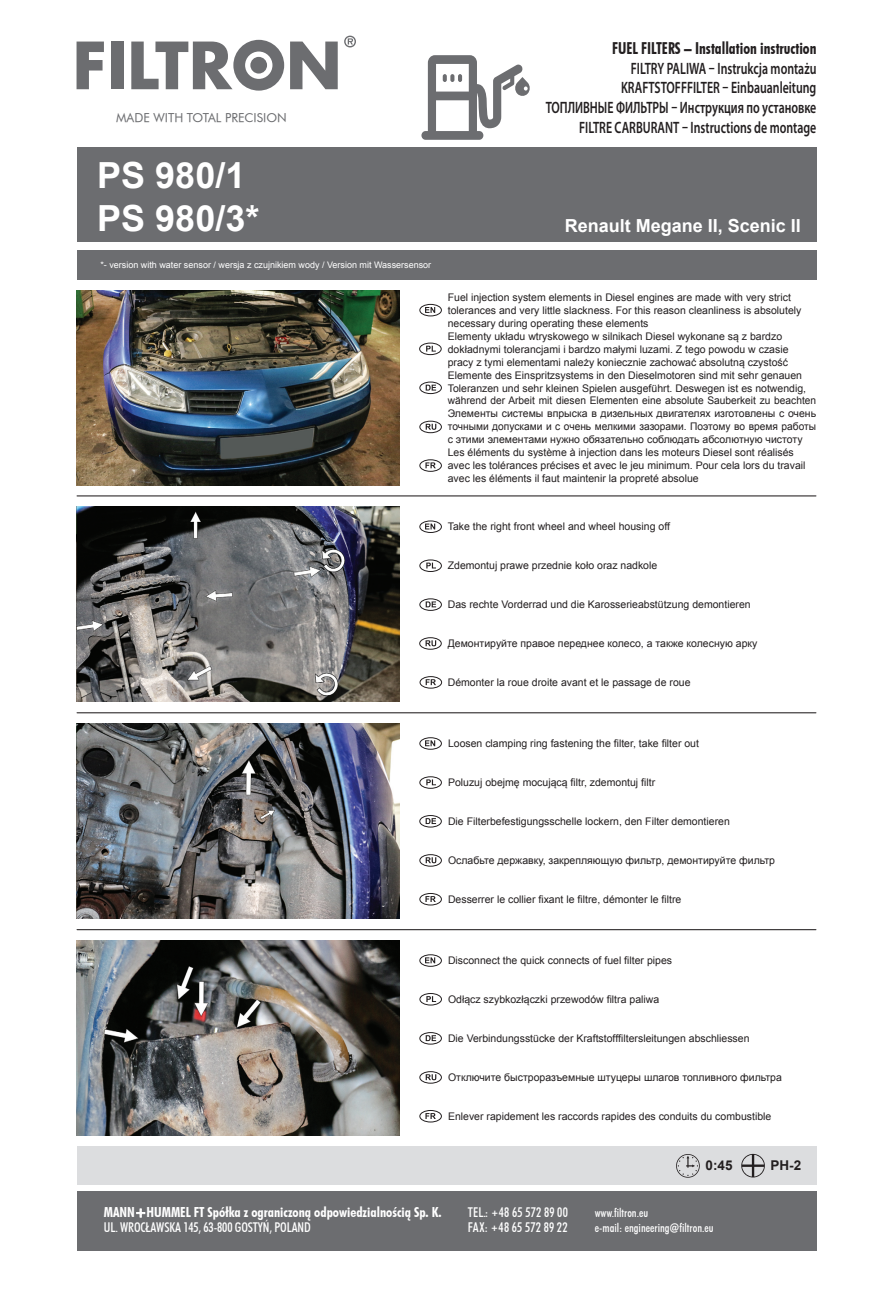
<style>
.page{position:relative;width:893px;height:1297px;background:#fff}
.page>*{position:absolute;margin:0;border:0;box-sizing:border-box;transform-origin:0 0}
.t1{font:700 36px/43.2px "Arial";color:#fff}
.t2{font:700 18px "Arial";color:#fff}
.t3{font:600 16.5px/19.8px "Myriad Pro";color:#231f20;text-align:right;scale:.72 1}
.t4{font:16.5px "Futura Bd Cn AT";color:#231f20;scale:.92 1}
.t5{font:13.8px "Futura Bd Cn AT";color:#fff}
.t6{font:13.5px "Futura Md Cn AT";letter-spacing:-.01em;color:#fff}
.t7{font:13.5px/15px "Futura Md Cn AT";letter-spacing:.02em;color:#fff}
.t8{font:700 13.5px "Arial";color:#231f20}
.t9{font:12.45px "Futura Bk AT";color:#6c6d70}
.t10{font:12px/15px "Futura Md Cn AT";color:#fff}
.t11{font:10.5px/13px "Arial";color:#231f20}
.t12{font:9px "Arial";color:#fff}
.s1{font-family:"Futura Black AT";font-size:9px}
.s2{font-family:"Futura X Blk Cn AT";font-size:10.5px}
</style>
<div class="page">
<svg style="left:77px;top:42px;width:27px;height:47px"></svg>
<div style="left:111px;top:42px;width:12px;height:47px;background:#6c6d70"></div>
<svg style="left:131px;top:40px;width:153px;height:51px"></svg>
<svg style="left:290px;top:42px;width:48px;height:47px"></svg>
<svg style="left:344px;top:36px;width:12px;height:11px"></svg>
<div style="left:77px;top:147px;width:739px;height:95px;background:#6c6d70"></div>
<div style="left:77px;top:250px;width:739px;height:29px;background:#6c6d70"></div>
<div style="left:77px;top:1146px;width:739px;height:38px;background:#dcdddf"></div>
<div style="left:77px;top:1191px;width:739px;height:59px;background:#6c6d70"></div>
<svg style="left:136px;top:1208px;width:10px;height:10px"></svg>
<svg style="left:421px;top:55px;width:109px;height:85px"></svg>
<hr style="left:77px;top:495px;width:739px;height:1px;background:#231f20">
<hr style="left:77px;top:712px;width:739px;height:1px;background:#231f20">
<hr style="left:77px;top:929px;width:739px;height:1px;background:#231f20">
<svg style="left:676px;top:1154px;width:24px;height:24px"></svg>
<svg style="left:741px;top:1154px;width:24px;height:23px"></svg>
<svg style="left:425px;top:307px;width:10px;height:6px"></svg>
<div style="left:419px;top:304px;width:23px;height:12px;border:1px solid #231f20;border-radius:50%"></div>
<svg style="left:426px;top:346px;width:10px;height:6px"></svg>
<div style="left:419px;top:343px;width:23px;height:12px;border:1px solid #231f20;border-radius:50%"></div>
<svg style="left:426px;top:385px;width:10px;height:6px"></svg>
<div style="left:419px;top:382px;width:23px;height:12px;border:1px solid #231f20;border-radius:50%"></div>
<svg style="left:426px;top:424px;width:10px;height:6px"></svg>
<div style="left:419px;top:421px;width:23px;height:12px;border:1px solid #231f20;border-radius:50%"></div>
<svg style="left:425px;top:462px;width:11px;height:6px"></svg>
<div style="left:419px;top:459px;width:23px;height:13px;border:1px solid #231f20;border-radius:50%"></div>
<svg style="left:425px;top:524px;width:10px;height:5px"></svg>
<div style="left:419px;top:520px;width:23px;height:13px;border:1px solid #231f20;border-radius:50%"></div>
<svg style="left:426px;top:563px;width:10px;height:5px"></svg>
<div style="left:419px;top:559px;width:23px;height:13px;border:1px solid #231f20;border-radius:50%"></div>
<svg style="left:426px;top:601px;width:10px;height:6px"></svg>
<div style="left:419px;top:598px;width:23px;height:13px;border:1px solid #231f20;border-radius:50%"></div>
<svg style="left:426px;top:640px;width:10px;height:6px"></svg>
<div style="left:419px;top:637px;width:23px;height:13px;border:1px solid #231f20;border-radius:50%"></div>
<svg style="left:426px;top:679px;width:10px;height:6px"></svg>
<div style="left:420px;top:676px;width:22px;height:13px;border:1px solid #231f20;border-radius:50%"></div>
<svg style="left:425px;top:740px;width:10px;height:6px"></svg>
<div style="left:419px;top:737px;width:23px;height:13px;border:1px solid #231f20;border-radius:50%"></div>
<svg style="left:426px;top:779px;width:10px;height:6px"></svg>
<div style="left:419px;top:776px;width:23px;height:13px;border:1px solid #231f20;border-radius:50%"></div>
<svg style="left:426px;top:818px;width:10px;height:6px"></svg>
<div style="left:419px;top:815px;width:23px;height:12px;border:1px solid #231f20;border-radius:50%"></div>
<svg style="left:426px;top:857px;width:10px;height:6px"></svg>
<div style="left:419px;top:854px;width:23px;height:13px;border:1px solid #231f20;border-radius:50%"></div>
<svg style="left:425px;top:896px;width:11px;height:6px"></svg>
<div style="left:419px;top:893px;width:23px;height:12px;border:1px solid #231f20;border-radius:50%"></div>
<svg style="left:425px;top:957px;width:10px;height:6px"></svg>
<div style="left:419px;top:954px;width:23px;height:13px;border:1px solid #231f20;border-radius:50%"></div>
<svg style="left:426px;top:996px;width:10px;height:6px"></svg>
<div style="left:419px;top:993px;width:23px;height:12px;border:1px solid #231f20;border-radius:50%"></div>
<svg style="left:426px;top:1035px;width:10px;height:6px"></svg>
<div style="left:419px;top:1032px;width:23px;height:12px;border:1px solid #231f20;border-radius:50%"></div>
<svg style="left:426px;top:1074px;width:10px;height:6px"></svg>
<div style="left:419px;top:1071px;width:23px;height:13px;border:1px solid #231f20;border-radius:50%"></div>
<svg style="left:425px;top:1113px;width:11px;height:6px"></svg>
<div style="left:419px;top:1110px;width:23px;height:12px;border:1px solid #231f20;border-radius:50%"></div>
<img style="left:77px;top:290px;width:323px;height:195px">
<img style="left:77px;top:507px;width:323px;height:195px">
<img style="left:77px;top:723px;width:323px;height:195px">
<img style="left:77px;top:941px;width:323px;height:195px">
<p class="t9" style="left:116px;top:110px;width:172px">MADE WITH TOTAL PRECISION</p>
<h1 class="t1" style="left:97px;top:155px;width:164px">PS 980/1<br>PS 980/3*</h1>
<p class="t12" style="left:100px;top:259px;width:332px">*- version with water sensor / wersja z czujnikiem wody / Version mit Wassersensor</p>
<h3 class="t4" style="left:612px;top:38px;width:224px">FUEL FILTERS – Installation instruction</h3>
<h3 class="t3" style="left:546px;top:58px;width:378px">FILTRY PALIWA – Instrukcja montażu KRAFTSTOFFFILTER – Einbauanleitung<br>ТОПЛИВНЫЕ ФИЛЬТРЫ – Инструкция по установке FILTRE CARBURANT – Instructions de montage</h3>
<h2 class="t2" style="left:565px;top:213px;width:238px">Renault Megane II, Scenic II</h2>
<p class="t11" style="left:448px;top:291px;width:370px">Fuel injection system elements in Diesel engines are made with very strict tolerances and very little slackness. For this reason cleanliness is absolutely necessary during operating these elements<br>Elementy układu wtryskowego w silnikach Diesel wykonane są z bardzo dokładnymi tolerancjami i bardzo małymi luzami. Z tego powodu w czasie pracy z tymi elementami należy koniecznie zachować absolutną czystość Elemente des Einspritzsystems in den Dieselmotoren sind mit sehr genauen Toleranzen und sehr kleinen Spielen ausgeführt. Deswegen ist es notwendig, während der Arbeit mit diesen Elementen eine absolute Sauberkeit zu beachten Элементы системы впрыска в дизельных двигателях изготовлены с очень точными допусками и с очень мелкими зазорами. Поэтому во время работы с этими элементами нужно обязательно соблюдать абсолютную чистоту Les éléments du système à injection dans les moteurs Diesel sont réalisés avec les tolérances précises et avec le jeu minimum. Pour cela lors du travail avec les éléments il faut maintenir la propreté absolue</p>
<p class="t11" style="left:448px;top:520px;width:224px">Take the right front wheel and wheel housing off</p>
<p class="t11" style="left:448px;top:559px;width:211px">Zdemontuj prawe przednie koło oraz nadkole</p>
<p class="t11" style="left:448px;top:598px;width:304px">Das rechte Vorderrad und die Karosserieabstützung demontieren</p>
<p class="t11" style="left:448px;top:637px;width:311px">Демонтируйте правое переднее колесо, а также колесную арку</p>
<p class="t11" style="left:448px;top:676px;width:244px">Démonter la roue droite avant et le passage de roue</p>
<p class="t11" style="left:448px;top:737px;width:252px">Loosen clamping ring fastening the filter, take filter out</p>
<p class="t11" style="left:448px;top:776px;width:209px">Poluzuj obejmę mocującą filtr, zdemontuj filtr</p>
<p class="t11" style="left:448px;top:815px;width:283px">Die Filterbefestigungsschelle lockern, den Filter demontieren</p>
<p class="t11" style="left:448px;top:854px;width:329px">Ослабьте державку, закрепляющую фильтр, демонтируйте фильтр</p>
<p class="t11" style="left:448px;top:893px;width:235px">Desserrer le collier fixant le filtre, démonter le filtre</p>
<p class="t11" style="left:448px;top:954px;width:226px">Disconnect the quick connects of fuel filter pipes</p>
<p class="t11" style="left:448px;top:993px;width:213px">Odłącz szybkozłączki przewodów filtra paliwa</p>
<p class="t11" style="left:448px;top:1032px;width:303px">Die Verbindungsstücke der Kraftstofffiltersleitungen abschliessen</p>
<p class="t11" style="left:448px;top:1071px;width:335px">Отключите быстроразъемные штуцеры шлагов топливного фильтра</p>
<p class="t11" style="left:448px;top:1110px;width:325px">Enlever rapidement les raccords rapides des conduits du combustible</p>
<p class="t8" style="left:705px;top:1156px;width:29px">0:45</p>
<p class="t8" style="left:770px;top:1156px;width:32px">PH-2</p>
<h3 class="t5" style="left:104px;top:1204px;width:339px">MANN+HUMMEL FT Spółka z ograniczoną odpowiedzialnością Sp. K.</h3>
<p class="t6" style="left:104px;top:1219px;width:208px">UL. WROCŁAWSKA 145, 63-800 GOSTYŃ, POLAND</p>
<p class="t7" style="left:468px;top:1205px;width:102px">TEL.: <span class="s1">+</span>48 65 572 89 00<br>FAX: <span class="s1">+</span>48 65 572 89 22</p>
<p class="t10" style="left:595px;top:1205px;width:120px">www.filtron.eu<br>e-mail: engineering<span class="s2">@</span>filtron.eu</p>
</div>
